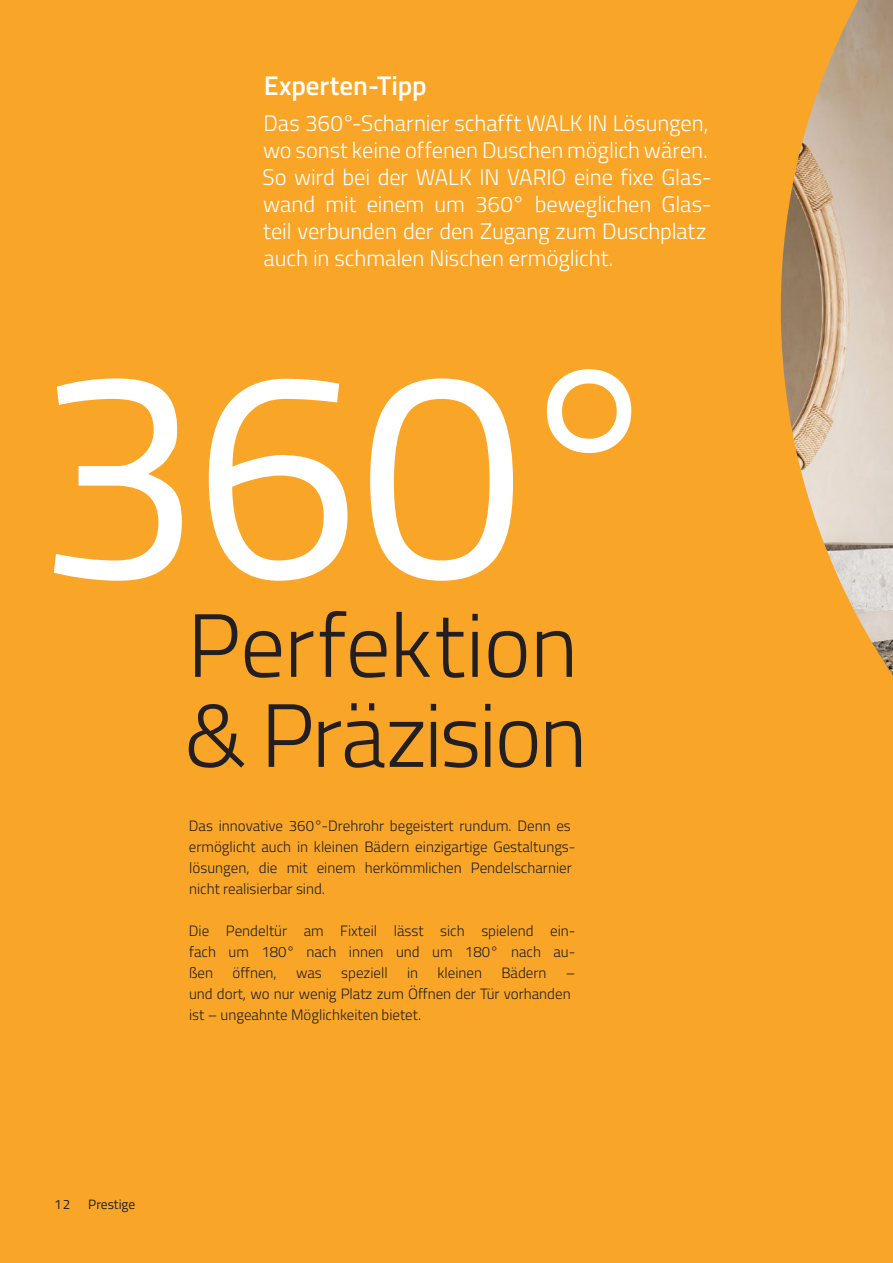
<style>
.page{position:relative;width:893px;height:1263px;background:#f9a628}
.page>*{position:absolute;margin:0;border:0;box-sizing:border-box;transform-origin:0 0}
.t1{font:297px "Titillium Web";color:#fff}
.Headline_60_60_Light___Schwarz{font:300 90px/90px "Titillium Web";letter-spacing:-.015em;color:#231f20}
.t2{font:600 27px "Titillium Web";color:#fff}
.t3{font:300 22.5px/27px "Titillium Web";letter-spacing:-.005em;color:#fff}
.FT_10_14_Light___BLOCK{font:300 15px/21px "Titillium Web";color:#231f20}
.t4{font:13.5px "Titillium Web";color:#231f20}
</style>
<div class="page">
<img style="left:781px;top:0;width:112px;height:675px">
<p class="t2" style="left:264px;top:65px;width:164px">Experten-Tipp</p>
<p class="t3" style="left:262px;top:108px;width:451px">Das 360°-Scharnier schafft WALK IN Lösungen, wo sonst keine offenen Duschen möglich wären.<br>So wird bei der WALK IN VARIO eine fixe Glas&shy;wand mit einem um 360° beweglichen Glas&shy;teil verbunden der den Zugang zum Duschplatz auch in schmalen Nischen ermöglicht.</p>
<p class="t1" style="left:35px;top:256px;width:638px">360°</p>
<p class="Headline_60_60_Light___Schwarz" style="left:185px;top:596px;width:404px">Perfektion &amp; Präzision</p>
<p class="FT_10_14_Light___BLOCK" style="left:189px;top:815px;width:386px">Das innovative 360°-Drehrohr begeistert rundum. Denn es ermöglicht auch in kleinen Bädern einzigartige Gestaltungs&shy;lösungen, die mit einem herkömmlichen Pendelscharnier nicht realisierbar sind.</p>
<p class="FT_10_14_Light___BLOCK" style="left:189px;top:920px;width:388px;text-align:justify">Die Pendeltür am Fixteil lässt sich spielend ein&shy;fach um 180° nach innen und um 180° nach au&shy;ßen</p>
<p class="FT_10_14_Light___BLOCK" style="left:232px;top:962px;width:46px">öffnen,</p>
<p class="FT_10_14_Light___BLOCK" style="left:296px;top:962px;width:27px">was</p>
<p class="FT_10_14_Light___BLOCK" style="left:341px;top:962px;width:48px">speziell</p>
<p class="FT_10_14_Light___BLOCK" style="left:407px;top:962px;width:13px">in</p>
<p class="FT_10_14_Light___BLOCK" style="left:437px;top:962px;width:46px">kleinen</p>
<p class="FT_10_14_Light___BLOCK" style="left:501px;top:962px;width:47px">Bädern</p>
<p class="FT_10_14_Light___BLOCK" style="left:189px;top:962px;width:388px;text-indent:377px">– und dort, wo nur wenig Platz zum Öffnen der Tür vorhanden ist – ungeahnte Möglichkeiten bietet.</p>
<p class="t4" style="left:54px;top:1194px;width:18px">12</p>
<p class="t4" style="left:88px;top:1194px;width:49px">Prestige</p>
</div>
